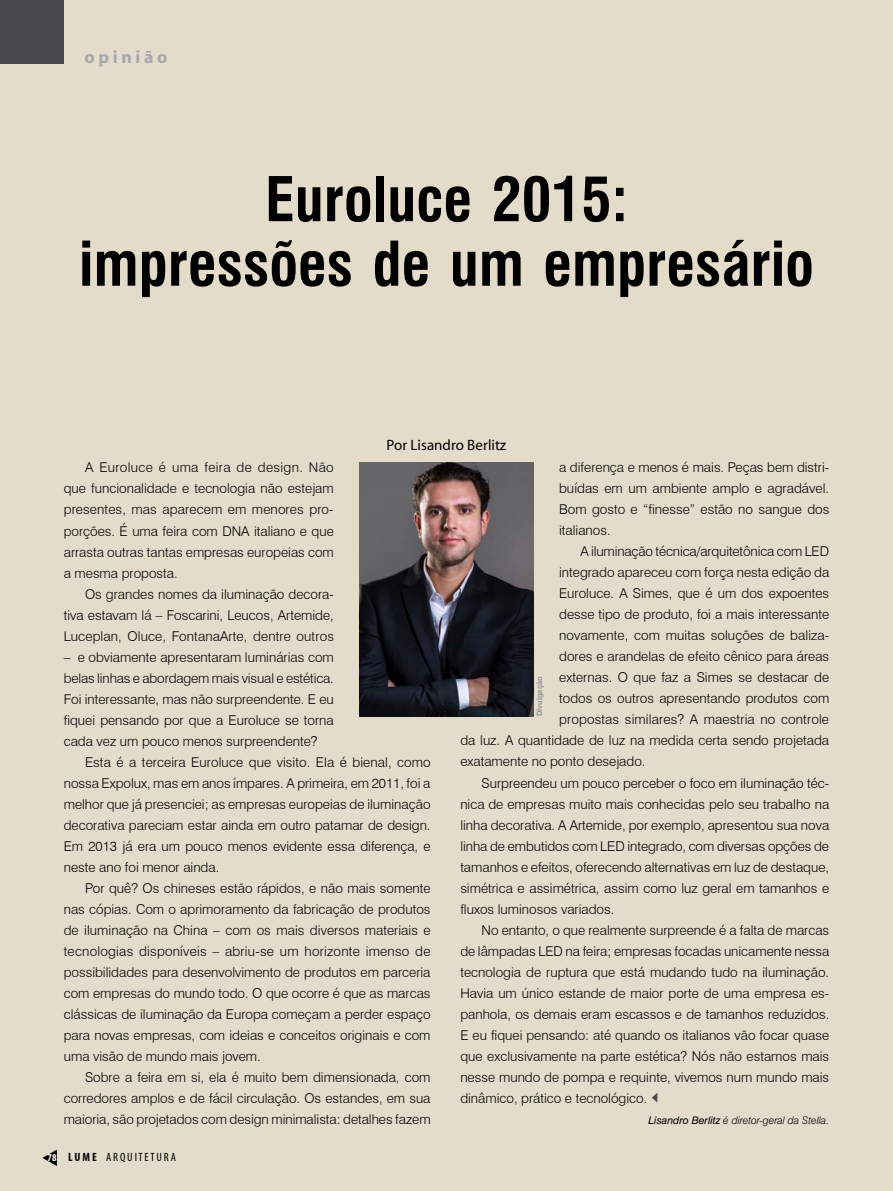
<style>
.page{position:relative;width:893px;height:1191px;background:#e4dcca}
.page>*{position:absolute;margin:0;border:0;box-sizing:border-box;transform-origin:0 0}
.t1{font:700 condensed 60px/64.5px "Swiss 721 BT";color:#000;text-align:center}
.t2{font:700 18px "Myriad";color:#a7a9ac}
.t3{font:15px "Myriad";color:#000}
.t4{font:300 13.5px/21px "Swiss 721 BT";color:#000;text-align:justify}
.t5{font:condensed 12px "Myriad";color:#000}
.t6{font:italic 300 10.5px "Swiss 721 BT";color:#000}
.t7{font:700 7.5px "Swiss 721 BT";color:#939598}
.s1{font-weight:700;font-size:10.5px;color:#fff}
.s2{font-weight:700}
.s3{font-weight:400}
</style>
<div class="page">
<svg style="left:42px;top:1149px;width:15px;height:17px"></svg>
<img style="left:359px;top:462px;width:175px;height:254px">
<div style="left:0;top:0;width:64px;height:64px;background:#4a494e"></div>
<svg style="left:652px;top:1093px;width:5px;height:9px"></svg>
<h2 class="t2" style="left:84px;top:48px;width:85px">o p i n i ã o</h2>
<h1 class="t1" style="left:79px;top:167px;width:736px">Euroluce 2015:<br>impressões de um empresário</h1>
<p class="t3" style="left:387px;top:437px;width:121px">Por Lisandro Berlitz</p>
<p class="t4" style="left:64px;top:457px;width:272px;text-indent:21px">A Euroluce é uma feira de design. Não que funcionalidade e tecnologia não estejam presentes, mas aparecem em menores pro&shy;porções. É uma feira com DNA italiano e que arrasta outras tantas empresas europeias com a mesma proposta.</p>
<p class="t4" style="left:64px;top:583px;width:272px;text-indent:21px">Os grandes nomes da iluminação decora&shy;tiva estavam lá – Foscarini, Leucos, Artemide, Luceplan, Oluce, FontanaArte, dentre outros</p>
<p class="t4" style="left:64px;top:646px;width:272px">– e obviamente apresentaram luminárias com belas linhas e abordagem mais visual e estética.<br>Foi interessante, mas não surpreendente. E eu fiquei pensando por que a Euroluce se torna cada vez um pouco menos surpreendente?</p>
<p class="t4" style="left:64px;top:751px;width:368px;text-indent:21px">Esta é a terceira Euroluce que visito. Ela é bienal, como nossa Expolux, mas em anos ímpares. A primeira, em 2011, foi a melhor que já presenciei; as empresas europeias de iluminação decorativa pareciam estar ainda em outro patamar de design.<br>Em 2013 já era um pouco menos evidente essa diferença, e neste ano foi menor ainda.</p>
<p class="t4" style="left:64px;top:877px;width:368px;text-indent:21px">Por quê? Os chineses estão rápidos, e não mais somente nas cópias. Com o aprimoramento da fabricação de produtos de iluminação na China – com os mais diversos materiais e tecnologias disponíveis – abriu-se um horizonte imenso de possibilidades para desenvolvimento de produtos em parceria com empresas do mundo todo. O que ocorre é que as marcas clássicas de iluminação da Europa começam a perder espaço para novas empresas, com ideias e conceitos originais e com uma visão de mundo mais jovem.</p>
<p class="t4" style="left:64px;top:1066px;width:368px;text-indent:21px">Sobre a feira em si, ela é muito bem dimensionada, com corredores amplos e de fácil circulação. Os estandes, em sua maioria, são projetados com design minimalista: detalhes fazem</p>
<p class="t5" style="left:48px;top:1151px;width:130px"><span class="s1">78</span> <span class="s2">L U M E</span> A R Q U I T E T U R A</p>
<p class="t4" style="left:559px;top:457px;width:272px">a diferença e menos é mais. Peças bem distri&shy;buídas em um ambiente amplo e agradável.<br>Bom gosto e “finesse” estão no sangue dos italianos.</p>
<p class="t4" style="left:580px;top:541px;width:250px">A iluminação técnica/arquitetônica com LED</p>
<p class="t4" style="left:559px;top:562px;width:272px">integrado apareceu com força nesta edição da</p>
<p class="t4" style="left:559px;top:583px;width:272px">Euroluce. A Simes, que é um dos expoentes</p>
<p class="t4" style="left:559px;top:604px;width:272px">desse tipo de produto, foi a mais interessante</p>
<p class="t4" style="left:559px;top:625px;width:272px">novamente, com muitas soluções de baliza-</p>
<p class="t4" style="left:559px;top:646px;width:272px">dores e arandelas de efeito cênico para áreas</p>
<p class="t4" style="left:559px;top:667px;width:272px">externas. O que faz a Simes se destacar de</p>
<p class="t4" style="left:559px;top:688px;width:272px">todos os outros apresentando produtos com</p>
<p class="t4" style="left:559px;top:709px;width:271px">propostas similares? A maestria no controle</p>
<p class="t4" style="left:460px;top:730px;width:370px">da luz. A quantidade de luz na medida certa sendo projetada</p>
<p class="t4" style="left:460px;top:751px;width:187px">exatamente no ponto desejado.</p>
<p class="t4" style="left:482px;top:772px;width:349px">Surpreendeu um pouco perceber o foco em iluminação téc-</p>
<p class="t4" style="left:460px;top:793px;width:370px">nica de empresas muito mais conhecidas pelo seu trabalho na</p>
<p class="t4" style="left:460px;top:814px;width:370px">linha decorativa. A Artemide, por exemplo, apresentou sua nova</p>
<p class="t4" style="left:460px;top:835px;width:370px">linha de embutidos com LED integrado, com diversas opções de</p>
<p class="t4" style="left:460px;top:856px;width:370px">tamanhos e efeitos, oferecendo alternativas em luz de destaque,</p>
<p class="t4" style="left:460px;top:877px;width:370px">simétrica e assimétrica, assim como luz geral em tamanhos e</p>
<p class="t4" style="left:460px;top:898px;width:156px">fluxos luminosos variados.</p>
<p class="t4" style="left:482px;top:919px;width:349px">No entanto, o que realmente surpreende é a falta de marcas</p>
<p class="t4" style="left:460px;top:940px;width:370px">de lâmpadas LED na feira; empresas focadas unicamente nessa</p>
<p class="t4" style="left:460px;top:961px;width:370px">tecnologia de ruptura que está mudando tudo na iluminação.</p>
<p class="t4" style="left:460px;top:982px;width:370px">Havia um único estande de maior porte de uma empresa es-</p>
<p class="t4" style="left:460px;top:1003px;width:370px">panhola, os demais eram escassos e de tamanhos reduzidos.</p>
<p class="t4" style="left:460px;top:1024px;width:370px">E eu fiquei pensando: até quando os italianos vão focar quase</p>
<p class="t4" style="left:460px;top:1045px;width:370px">que exclusivamente na parte estética? Nós não estamos mais</p>
<p class="t4" style="left:460px;top:1066px;width:370px">nesse mundo de pompa e requinte, vivemos num mundo mais</p>
<p class="t4" style="left:460px;top:1087px;width:188px">dinâmico, prático e tecnológico.</p>
<p class="t7" style="left:535px;top:716px;width:41px;rotate:-90deg">Divulgação</p>
<p class="t6" style="left:648px;top:1113px;width:182px"><span class="s3">Lisandro Berlitz</span> é diretor-geral da Stella.</p>
</div>
